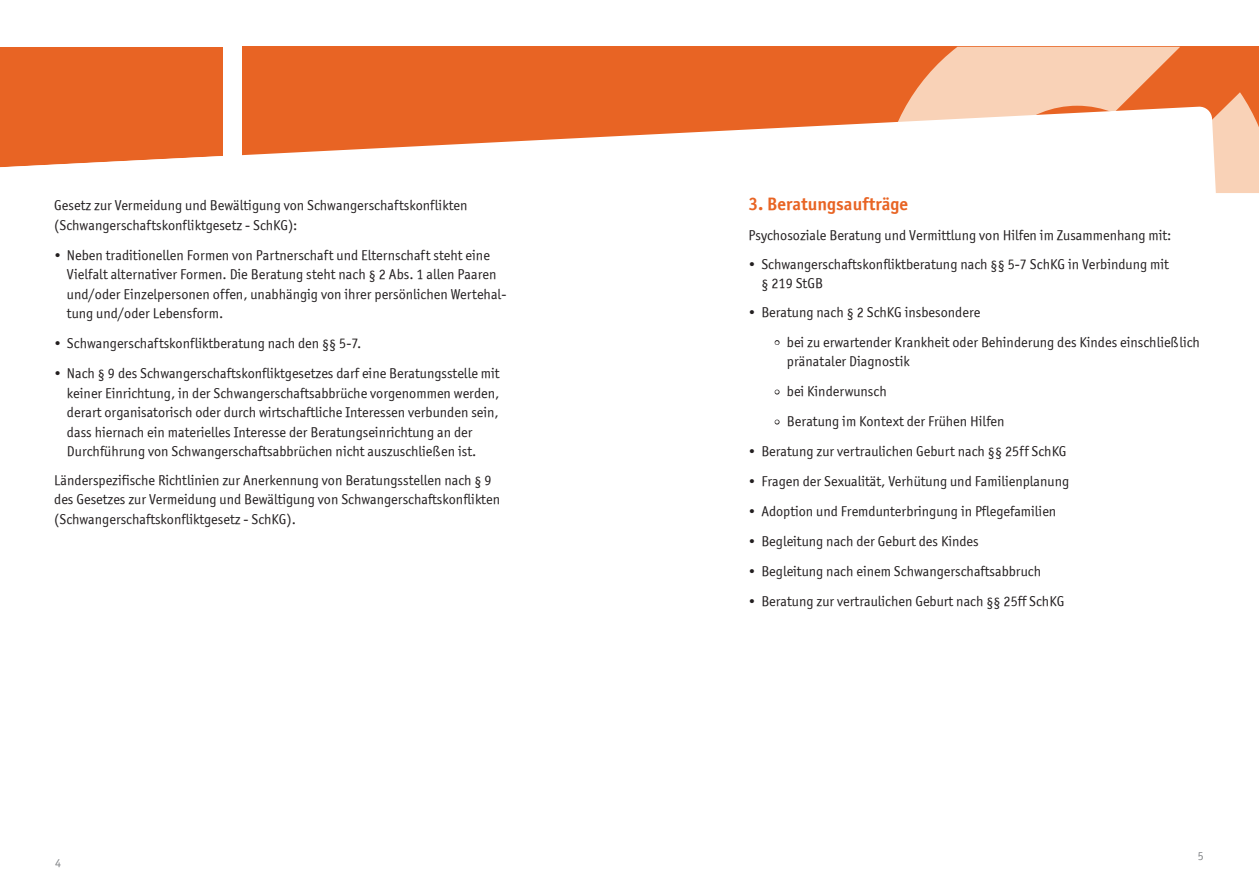
<style>
.page{position:relative;width:1259px;height:893px;background:#fff}
.page>*{position:absolute;margin:0;border:0;box-sizing:border-box;transform-origin:0 0}
.t1{font:18px "Officina Sans ITCTT Bold";color:#e86424}
.t2{font:14.25px/19.5px "Officina Sans ITCTT Book";color:#231f20}
.t3{font:12px "Officina Sans ITCTT Book";color:#828487}
.s1{font-size:12px}
</style>
<div class="page">
<div style="left:0;top:47px;width:223px;height:146px;background:#e86424"></div>
<div style="left:243px;top:47px;width:1016px;height:146px;background:#e86424"></div>
<svg style="left:906px;top:47px;width:353px;height:146px;fill:#f9d2b7"></svg>
<svg style="left:0;top:106px;width:1227px;height:87px;fill:#fff"></svg>
<p class="t2" style="left:54px;top:196px;width:415px">Gesetz zur Vermeidung und Bewältigung von Schwangerschaftskonflikten (Schwangerschaftskonfliktgesetz - SchKG):</p>
<p class="t2" style="left:67px;top:245px;width:441px;text-indent:-13px">• Neben traditionellen Formen von Partnerschaft und Elternschaft steht eine Vielfalt alternativer Formen. Die Beratung steht nach § 2 Abs. 1 allen Paaren und/oder Einzelpersonen offen, unabhängig von ihrer persönlichen Wertehal&shy;tung und/oder Lebensform.</p>
<p class="t2" style="left:54px;top:334px;width:309px">• Schwangerschaftskonfliktberatung nach den §§ 5-7.</p>
<p class="t2" style="left:67px;top:364px;width:434px;text-indent:-13px">• Nach § 9 des Schwangerschaftskonfliktgesetzes darf eine Beratungsstelle mit keiner Einrichtung, in der Schwangerschaftsabbrüche vorgenommen werden, derart organisatorisch oder durch wirtschaftliche Interessen verbunden sein, dass hiernach ein materielles Interesse der Beratungseinrichtung an der Durchführung von Schwangerschaftsabbrüchen nicht auszuschließen ist.</p>
<p class="t2" style="left:54px;top:470px;width:447px">Länderspezifische Richtlinien zur Anerkennung von Beratungsstellen nach § 9 des Gesetzes zur Vermeidung und Bewältigung von Schwangerschaftskonflikten (Schwangerschaftskonfliktgesetz - SchKG).</p>
<p class="t3" style="left:55px;top:855px;width:7px">4</p>
<p class="t1" style="left:748px;top:193px;width:161px">3. Beratungsaufträge</p>
<p class="t2" style="left:748px;top:226px;width:424px">Psychosoziale Beratung und Vermittlung von Hilfen im Zusammenhang mit:</p>
<p class="t2" style="left:761px;top:254px;width:409px;text-indent:-13px">• Schwangerschaftskonfliktberatung nach §§ 5-7 SchKG in Verbindung mit § 219 StGB</p>
<p class="t2" style="left:748px;top:303px;width:233px">• Beratung nach § 2 SchKG insbesondere</p>
<p class="t2" style="left:787px;top:332px;width:414px;text-indent:-13px"><span class="s1">•</span> bei zu erwartender Krankheit oder Behinderung des Kindes einschließlich pränataler Diagnostik</p>
<p class="t2" style="left:774px;top:382px;width:114px"><span class="s1">•</span> bei Kinderwunsch</p>
<p class="t2" style="left:774px;top:412px;width:232px"><span class="s1">•</span> Beratung im Kontext der Frühen Hilfen</p>
<p class="t2" style="left:748px;top:442px;width:319px">• Beratung zur vertraulichen Geburt nach §§ 25ff SchKG</p>
<p class="t2" style="left:748px;top:472px;width:322px">• Fragen der Sexualität, Verhütung und Familienplanung</p>
<p class="t2" style="left:748px;top:502px;width:309px">• Adoption und Fremdunterbringung in Pflegefamilien</p>
<p class="t2" style="left:748px;top:532px;width:232px">• Begleitung nach der Geburt des Kindes</p>
<p class="t2" style="left:748px;top:562px;width:294px">• Begleitung nach einem Schwangerschaftsabbruch</p>
<p class="t2" style="left:748px;top:592px;width:317px">• Beratung zur vertraulichen Geburt nach §§ 25ff SchKG</p>
<p class="t3" style="left:1198px;top:849px;width:7px">5</p>
</div>
